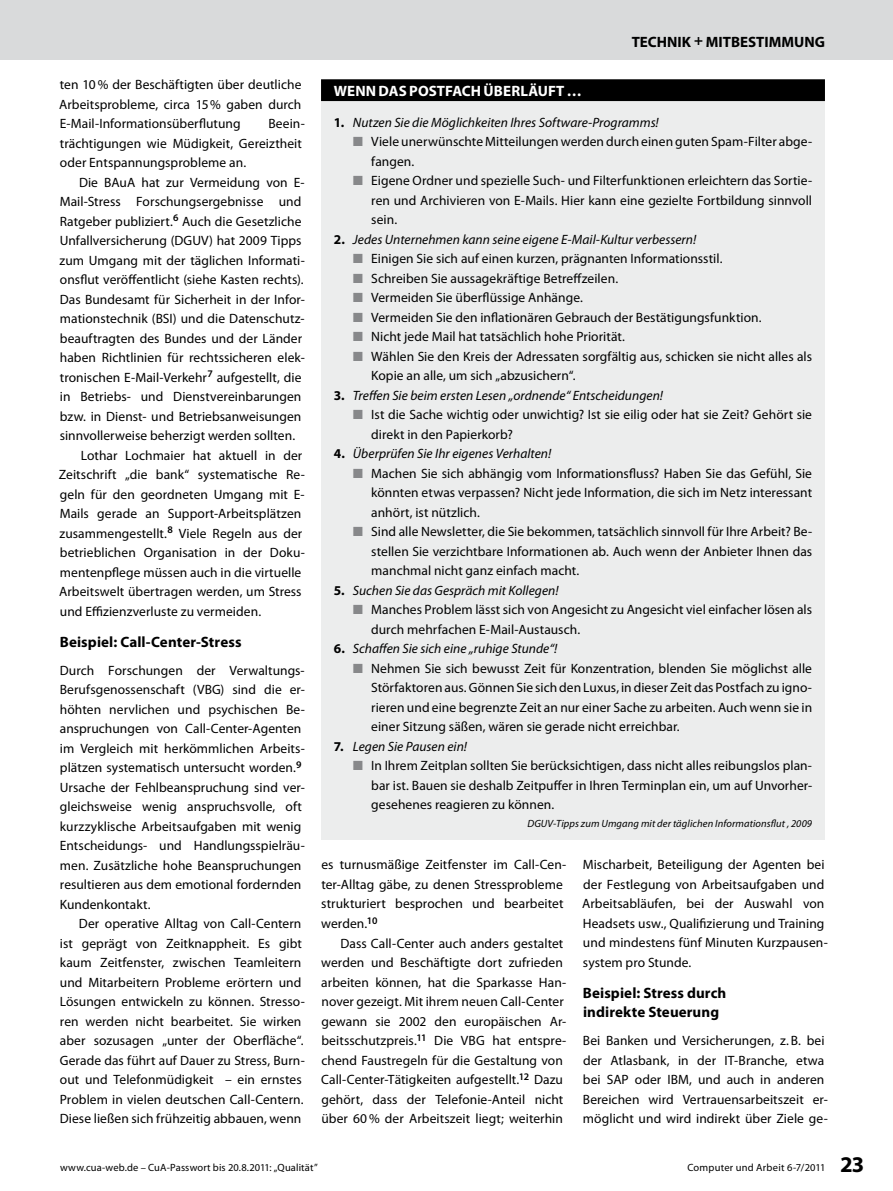
<style>
.page{position:relative;width:893px;height:1191px;background:#fff}
.page>*{position:absolute;margin:0;border:0;box-sizing:border-box;transform-origin:0 0}
.t1{font:700 15px/19.5px "Myriad Pro";letter-spacing:.005em;color:#000}
.t2{font:700 15px "Myriad Pro";letter-spacing:.005em;color:#fff}
.t3{font:13.5px/19.5px "Myriad Pro";letter-spacing:.005em;color:#000}
.t4{font:italic 13.5px "Myriad Pro";letter-spacing:.005em;color:#000}
.t5{font:10.5px "Myriad Pro";letter-spacing:.015em;color:#000}
.t6{font:italic 10.5px "Myriad Pro";letter-spacing:.01em;color:#000}
.s1{font-weight:700;font-style:normal}
.s2{font-family:"The Mix Expert";color:#87888a}
.s3{font-weight:700;font-size:22.5px}
</style>
<div class="page">
<div style="left:0;top:0;width:893px;height:60px;background:#d9dadb"></div>
<div style="left:321px;top:79px;width:504px;height:761px;background:#eceded"></div>
<div style="left:321px;top:79px;width:504px;height:22px;background:#000"></div>
<p class="t3" style="left:59px;top:75px;width:244px;text-align:justify">ten 10 % der Beschäftigten über deutliche Arbeitsprobleme, circa 15% gaben durch E-Mail-Informationsüberflutung</p>
<p class="t3" style="left:60px;top:114px;width:246px;text-indent:209px">Beein&shy;trächtigungen wie Müdigkeit, Gereiztheit oder Entspannungsprobleme an.</p>
<p class="t3" style="left:79px;top:172px;width:227px">Die BAuA hat zur Vermeidung von E-</p>
<p class="t3" style="left:60px;top:192px;width:243px">Mail-Stress Forschungsergebnisse und</p>
<p class="t3" style="left:60px;top:211px;width:243px">Ratgeber publiziert.<sup>6</sup> Auch die Gesetzliche</p>
<p class="t3" style="left:60px;top:231px;width:243px">Unfallversicherung (DGUV) hat 2009 Tipps</p>
<p class="t3" style="left:60px;top:250px;width:247px">zum Umgang mit der täglichen Informati-</p>
<p class="t3" style="left:60px;top:270px;width:244px">onsflut veröffentlicht (siehe Kasten rechts).</p>
<p class="t3" style="left:60px;top:289px;width:246px">Das Bundesamt für Sicherheit in der Infor-</p>
<p class="t3" style="left:60px;top:309px;width:246px">mationstechnik (BSI) und die Datenschutz-</p>
<p class="t3" style="left:60px;top:328px;width:244px">beauftragten des Bundes und der Länder</p>
<p class="t3" style="left:60px;top:348px;width:246px">haben Richtlinien für rechtssicheren elek-</p>
<p class="t3" style="left:60px;top:367px;width:243px">tronischen E-Mail-Verkehr<sup>7</sup> aufgestellt, die</p>
<p class="t3" style="left:60px;top:387px;width:243px">in Betriebs- und Dienstvereinbarungen</p>
<p class="t3" style="left:60px;top:406px;width:243px">bzw. in Dienst- und Betriebsanweisungen</p>
<p class="t3" style="left:60px;top:426px;width:236px">sinnvollerweise beherzigt werden sollten.</p>
<p class="t3" style="left:81px;top:445px;width:223px">Lothar Lochmaier hat aktuell in der</p>
<p class="t3" style="left:59px;top:465px;width:247px">Zeitschrift „die bank“ systematische Re-</p>
<p class="t3" style="left:60px;top:484px;width:246px">geln für den geordneten Umgang mit E-</p>
<p class="t3" style="left:60px;top:504px;width:243px">Mails gerade an Support-Arbeitsplätzen</p>
<p class="t3" style="left:60px;top:523px;width:244px">zusammengestellt.<sup>8</sup> Viele Regeln aus der</p>
<p class="t3" style="left:60px;top:543px;width:246px">betrieblichen Organisation in der Doku-</p>
<p class="t3" style="left:60px;top:562px;width:243px">mentenpflege müssen auch in die virtuelle</p>
<p class="t3" style="left:59px;top:582px;width:244px">Arbeitswelt übertragen werden, um Stress</p>
<p class="t3" style="left:60px;top:601px;width:202px">und Effizienzverluste zu vermeiden.</p>
<p class="t1" style="left:60px;top:631px;width:183px">Beispiel: Call-Center-Stress</p>
<p class="t3" style="left:60px;top:660px;width:247px">Durch Forschungen der Verwaltungs-Berufsgenossenschaft (VBG) sind die er&shy;höhten nervlichen und psychischen Be&shy;anspruchungen von Call-Center-Agenten im Vergleich mit herkömmlichen Arbeits&shy;plätzen systematisch untersucht worden.<sup>9<br></sup>Ursache der Fehlbeanspruchung sind ver&shy;gleichsweise wenig anspruchsvolle, oft kurzzyklische Arbeitsaufgaben mit wenig Entscheidungs- und Handlungsspielräu&shy;men. Zusätzliche hohe Beanspruchungen resultieren aus dem emotional fordernden Kundenkontakt.</p>
<p class="t3" style="left:60px;top:913px;width:247px;text-indent:19px">Der operative Alltag von Call-Centern ist geprägt von Zeitknappheit. Es gibt kaum Zeitfenster, zwischen Teamleitern und Mitarbeitern Probleme erörtern und Lösungen entwickeln zu können. Stresso&shy;ren werden nicht bearbeitet. Sie wirken aber sozusagen „unter der Oberfläche“.<br>Gerade das führt auf Dauer zu Stress, Burn&shy;out und Telefonmüdigkeit – ein ernstes Problem in vielen deutschen Call-Centern.<br>Diese ließen sich frühzeitig abbauen, wenn</p>
<p class="t1" style="left:632px;top:31px;width:195px">TECHNI K + MITBESTIMMUNG</p>
<p class="t2" style="left:334px;top:81px;width:55px">Wenn das</p>
<p class="t2" style="left:409px;top:81px;width:46px">Postfach</p>
<p class="t2" style="left:484px;top:81px;width:10px">überl</p>
<p class="t2" style="left:528px;top:81px;width:55px">äuft …</p>
<p class="t4" style="left:334px;top:114px;width:326px"><span class="s1">1.</span> Nutzen Sie die Möglichkeiten Ihres Software-Programms!</p>
<p class="t3" style="left:352px;top:132px;width:461px"><span class="s2">ó</span> Viele unerwünschte Mitteilungen werden durch einen guten Spam-Filter abge-</p>
<p class="t3" style="left:371px;top:151px;width:43px">fangen.</p>
<p class="t3" style="left:352px;top:171px;width:461px"><span class="s2">ó</span> Eigene Ordner und spezielle Such- und Filterfunktionen erleichtern das Sortie-</p>
<p class="t3" style="left:371px;top:190px;width:442px">ren und Archivieren von E-Mails. Hier kann eine gezielte Fortbildung sinnvoll</p>
<p class="t3" style="left:371px;top:210px;width:26px">sein.</p>
<p class="t4" style="left:334px;top:231px;width:364px"><span class="s1">2.</span> Jedes Unternehmen kann seine eigene E-Mail-Kultur verbessern!</p>
<p class="t3" style="left:352px;top:249px;width:371px"><span class="s2">ó</span> Einigen Sie sich auf einen kurzen, prägnanten Informationsstil.</p>
<p class="t3" style="left:352px;top:268px;width:266px"><span class="s2">ó</span> Schreiben Sie aussagekräftige Betreffzeilen.</p>
<p class="t3" style="left:352px;top:288px;width:231px"><span class="s2">ó</span> Vermeiden Sie überflüssige Anhänge.</p>
<p class="t3" style="left:352px;top:307px;width:410px"><span class="s2">ó</span> Vermeiden Sie den inflationären Gebrauch der Bestätigungsfunktion.</p>
<p class="t3" style="left:352px;top:327px;width:273px"><span class="s2">ó</span> Nicht jede Mail hat tatsächlich hohe Priorität.</p>
<p class="t3" style="left:352px;top:346px;width:461px"><span class="s2">ó</span> Wählen Sie den Kreis der Adressaten sorgfältig aus, schicken sie nicht alles als</p>
<p class="t3" style="left:371px;top:366px;width:205px">Kopie an alle, um sich „abzusichern“.</p>
<p class="t4" style="left:334px;top:387px;width:331px"><span class="s1">3.</span> Treffen Sie beim ersten Lesen „ordnende“ Entscheidungen!</p>
<p class="t3" style="left:352px;top:405px;width:461px"><span class="s2">ó</span> Ist die Sache wichtig oder unwichtig? Ist sie eilig oder hat sie Zeit? Gehört sie</p>
<p class="t3" style="left:371px;top:424px;width:143px">direkt in den Papierkorb?</p>
<p class="t4" style="left:334px;top:445px;width:219px"><span class="s1">4.</span> Überprüfen Sie Ihr eigenes Verhalten!</p>
<p class="t3" style="left:352px;top:463px;width:461px"><span class="s2">ó</span> Machen Sie sich abhängig vom Informationsfluss? Haben Sie das Gefühl, Sie</p>
<p class="t3" style="left:371px;top:483px;width:442px">könnten etwas verpassen? Nicht jede Information, die sich im Netz interessant</p>
<p class="t3" style="left:371px;top:502px;width:109px">anhört, ist nützlich.</p>
<p class="t3" style="left:352px;top:522px;width:461px"><span class="s2">ó</span> Sind alle Newsletter, die Sie bekommen, tatsächlich sinnvoll für Ihre Arbeit? Be-</p>
<p class="t3" style="left:371px;top:541px;width:442px">stellen Sie verzichtbare Informationen ab. Auch wenn der Anbieter Ihnen das</p>
<p class="t3" style="left:371px;top:561px;width:208px">manchmal nicht ganz einfach macht.</p>
<p class="t4" style="left:334px;top:582px;width:226px"><span class="s1">5.</span> Suchen Sie das Gespräch mit Kollegen!</p>
<p class="t3" style="left:352px;top:600px;width:461px"><span class="s2">ó</span> Manches Problem lässt sich von Angesicht zu Angesicht viel einfacher lösen als</p>
<p class="t3" style="left:371px;top:619px;width:209px">durch mehrfachen E-Mail-Austausch.</p>
<p class="t4" style="left:334px;top:640px;width:225px"><span class="s1">6.</span> Schaffen Sie sich eine „ruhige Stunde“!</p>
<p class="t3" style="left:352px;top:658px;width:461px"><span class="s2">ó</span> Nehmen Sie sich bewusst Zeit für Konzentration, blenden Sie möglichst alle</p>
<p class="t3" style="left:371px;top:678px;width:442px">Störfaktoren aus. Gönnen Sie sich den Luxus, in dieser Zeit das Postfach zu igno-</p>
<p class="t3" style="left:371px;top:697px;width:442px">rieren und eine begrenzte Zeit an nur einer Sache zu arbeiten. Auch wenn sie in</p>
<p class="t3" style="left:371px;top:717px;width:309px">einer Sitzung säßen, wären sie gerade nicht erreichbar.</p>
<p class="t4" style="left:334px;top:738px;width:135px"><span class="s1">7.</span> Legen Sie Pausen ein!</p>
<p class="t3" style="left:352px;top:756px;width:461px"><span class="s2">ó</span> In Ihrem Zeitplan sollten Sie berücksichtigen, dass nicht alles reibungslos plan-</p>
<p class="t3" style="left:371px;top:775px;width:442px">bar ist. Bauen sie deshalb Zeitpuffer in Ihren Terminplan ein, um auf Unvorher-</p>
<p class="t3" style="left:371px;top:795px;width:183px">gesehenes reagieren zu können.</p>
<p class="t6" style="left:527px;top:817px;width:286px">DGUV-Tipps zum Umgang mit der täglichen Informationsflut , 2009</p>
<p class="t3" style="left:321px;top:855px;width:247px">es turnusmäßige Zeitfenster im Call-Cen&shy;ter-Alltag gäbe, zu denen Stressprobleme strukturiert besprochen und bearbeitet werden.<sup>10</sup></p>
<p class="t3" style="left:321px;top:933px;width:247px;text-indent:19px">Dass Call-Center auch anders gestaltet werden und Beschäftigte dort zufrieden arbeiten können, hat die Sparkasse Han&shy;nover gezeigt. Mit ihrem neuen Call-Center gewann sie 2002 den europäischen Ar&shy;beitsschutzpreis.<sup>11</sup> Die VBG hat entspre&shy;chend Faustregeln für die Gestaltung von Call-Center-Tätigkeiten aufgestellt.<sup>12</sup> Dazu gehört, dass der Telefonie-Anteil nicht über 60 % der Arbeitszeit liegt; weiterhin</p>
<p class="t3" style="left:582px;top:855px;width:247px">Mischarbeit, Beteiligung der Agenten bei der Festlegung von Arbeitsaufgaben und Arbeitsabläufen, bei der Auswahl von Headsets usw., Qualifizierung und Training und mindestens fünf Minuten Kurzpausen&shy;system pro Stunde.</p>
<p class="t1" style="left:583px;top:982px;width:145px">Beispiel: Stress durch indirekte Steuerung</p>
<p class="t3" style="left:583px;top:1030px;width:246px">Bei Banken und Versicherungen, z. B. bei der Atlasbank, in der IT-Branche, etwa bei SAP oder IBM, und auch in anderen Bereichen wird Vertrauensarbeitszeit er&shy;möglicht und wird indirekt über Ziele ge-</p>
<p class="t5" style="left:60px;top:1161px;width:259px">www.cua-web.de – CuA-Passwort bis 20.8.2011: „Qualität”</p>
<p class="t5" style="left:687px;top:1161px;width:178px">Computer und Arbeit 6-7/2011 <span class="s3">23</span></p>
</div>
